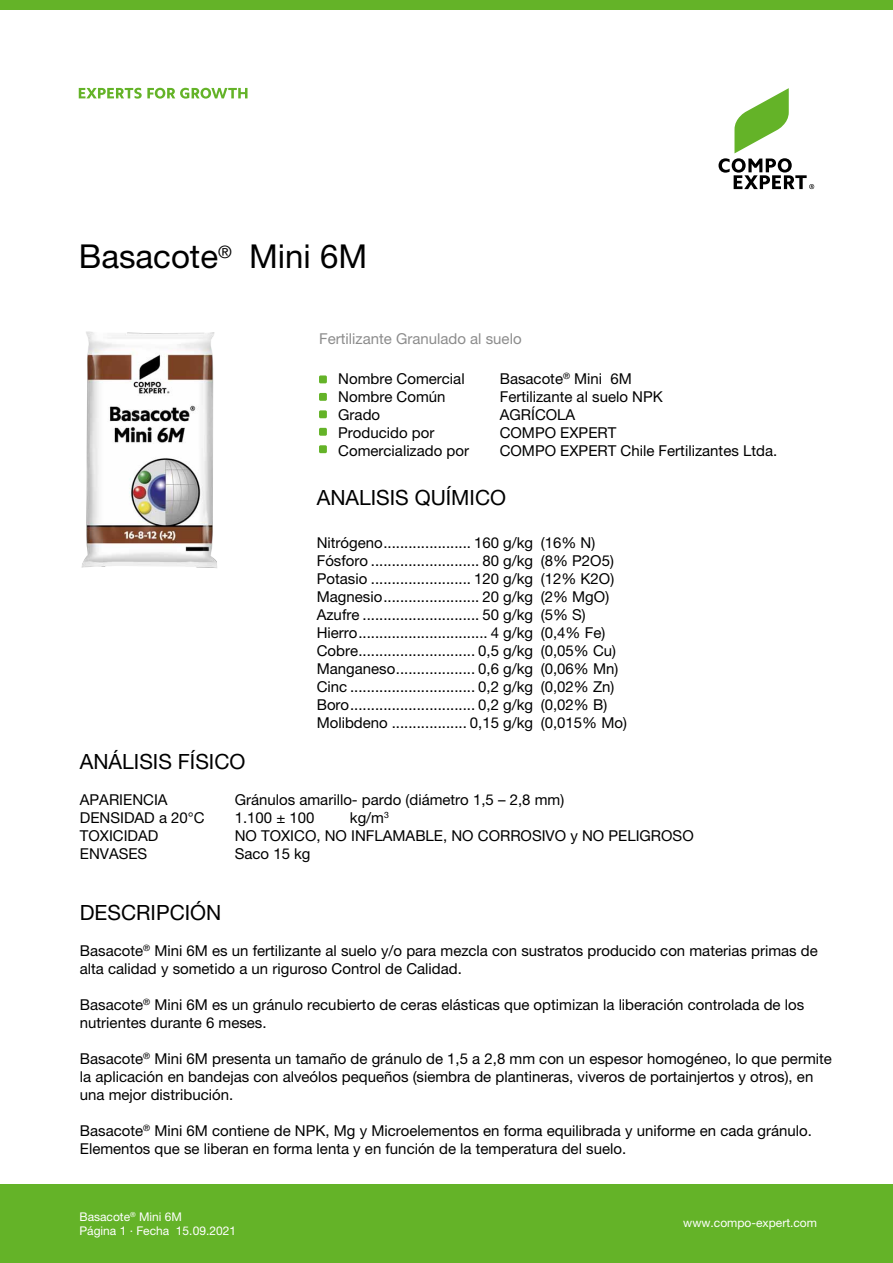
<style>
.page{position:relative;width:893px;height:1263px;background:#fff}
.page>*{position:absolute;margin:0;border:0;box-sizing:border-box;transform-origin:0 0}
.t1{font:33px "Helvetica Neue";color:#000}
.t2{font:21px "Helvetica Neue";color:#000}
.t3{font:15px/18px "Helvetica Neue";color:#000}
.t4{font:15px "Helvetica Neue";color:#8c8c8c}
.t5{font:12px/14.4px "Helvetica Neue";color:#fff}
</style>
<div class="page">
<div style="left:0;top:0;width:893px;height:9px;background:#64b328"></div>
<svg style="left:79px;top:88px;width:168px;height:11px"></svg>
<div style="left:0;top:1184px;width:893px;height:79px;background:#64b328"></div>
<svg style="left:718px;top:88px;width:96px;height:101px"></svg>
<div style="left:319px;top:375px;width:8px;height:8px;background:#64b328;border-radius:2px"></div>
<div style="left:319px;top:393px;width:8px;height:8px;background:#64b328;border-radius:2px"></div>
<div style="left:319px;top:445px;width:8px;height:8px;background:#64b328;border-radius:2px"></div>
<div style="left:319px;top:410px;width:8px;height:8px;background:#64b328;border-radius:2px"></div>
<div style="left:319px;top:428px;width:8px;height:8px;background:#64b328;border-radius:2px"></div>
<img style="left:81px;top:332px;width:136px;height:236px">
<h1 class="t1" style="left:79px;top:236px;width:290px">Basacote<sup>®</sup> Mini 6M</h1>
<p class="t4" style="left:319px;top:329px;width:204px">Fertilizante Granulado al suelo</p>
<p class="t3" style="left:338px;top:369px;width:128px">Nombre Comercial</p>
<p class="t3" style="left:500px;top:369px;width:134px">Basacote<sup>®</sup> Mini 6M</p>
<p class="t3" style="left:338px;top:387px;width:109px">Nombre Común</p>
<p class="t3" style="left:500px;top:387px;width:165px">Fertilizante al suelo NPK</p>
<p class="t3" style="left:338px;top:405px;width:43px">Grado</p>
<p class="t3" style="left:500px;top:405px;width:77px">AGRÍCOLA</p>
<p class="t3" style="left:338px;top:423px;width:98px">Producido por</p>
<p class="t3" style="left:500px;top:423px;width:118px">COMPO EXPERT</p>
<p class="t3" style="left:338px;top:441px;width:132px">Comercializado por</p>
<p class="t3" style="left:500px;top:441px;width:279px">COMPO EXPERT Chile Fertilizantes Ltda.</p>
<h2 class="t2" style="left:317px;top:485px;width:191px">ANALISIS QUÍMICO</h2>
<p class="t3" style="left:317px;top:533px;width:312px">Nitrógeno..................... 160 g/kg (16% N)<br>Fósforo .......................... 80 g/kg (8% P2O5)<br>Potasio ........................ 120 g/kg (12% K2O)<br>Magnesio....................... 20 g/kg (2% MgO)<br>Azufre ............................ 50 g/kg (5% S)<br>Hierro............................... 4 g/kg (0,4% Fe)<br>Cobre............................ 0,5 g/kg (0,05% Cu)<br>Manganeso................... 0,6 g/kg (0,06% Mn)<br>Cinc .............................. 0,2 g/kg (0,02% Zn)<br>Boro.............................. 0,2 g/kg (0,02% B)<br>Molibdeno .................. 0,15 g/kg (0,015% Mo)</p>
<h2 class="t2" style="left:80px;top:749px;width:167px">ANÁLISIS FÍSICO</h2>
<p class="t3" style="left:80px;top:790px;width:89px">APARIENCIA</p>
<p class="t3" style="left:235px;top:790px;width:331px">Gránulos amarillo- pardo (diámetro 1,5 – 2,8 mm)</p>
<p class="t3" style="left:80px;top:808px;width:126px">DENSIDAD a 20°C</p>
<p class="t3" style="left:235px;top:808px;width:81px">1.100 ± 100</p>
<p class="t3" style="left:350px;top:808px;width:41px">kg/m<sup>3</sup></p>
<p class="t3" style="left:80px;top:826px;width:80px">TOXICIDAD</p>
<p class="t3" style="left:235px;top:826px;width:460px">NO TOXICO, NO INFLAMABLE, NO CORROSIVO y NO PELIGROSO</p>
<p class="t3" style="left:80px;top:844px;width:69px">ENVASES</p>
<p class="t3" style="left:235px;top:844px;width:77px">Saco 15 kg</p>
<h2 class="t2" style="left:80px;top:900px;width:143px">DESCRIPCIÓN</h2>
<p class="t3" style="left:80px;top:941px;width:739px">Basacote<sup>®</sup> Mini 6M es un fertilizante al suelo y/o para mezcla con sustratos producido con materias primas de alta calidad y sometido a un riguroso Control de Calidad.</p>
<p class="t3" style="left:80px;top:995px;width:726px">Basacote<sup>®</sup> Mini 6M es un gránulo recubierto de ceras elásticas que optimizan la liberación controlada de los nutrientes durante 6 meses.</p>
<p class="t3" style="left:80px;top:1049px;width:753px">Basacote<sup>®</sup> Mini 6M presenta un tamaño de gránulo de 1,5 a 2,8 mm con un espesor homogéneo, lo que permite la aplicación en bandejas con alveólos pequeños (siembra de plantineras, viveros de portainjertos y otros), en una mejor distribución.</p>
<p class="t3" style="left:80px;top:1121px;width:734px">Basacote<sup>®</sup> Mini 6M contiene de NPK, Mg y Microelementos en forma equilibrada y uniforme en cada gránulo.<br>Elementos que se liberan en forma lenta y en función de la temperatura del suelo.</p>
<p class="t5" style="left:80px;top:1209px;width:158px">Basacote<sup>®</sup> Mini 6M<br>Página 1 · Fecha 15.09.2021</p>
<p class="t5" style="left:683px;top:1215px;width:135px">www.compo-expert.com</p>
</div>
